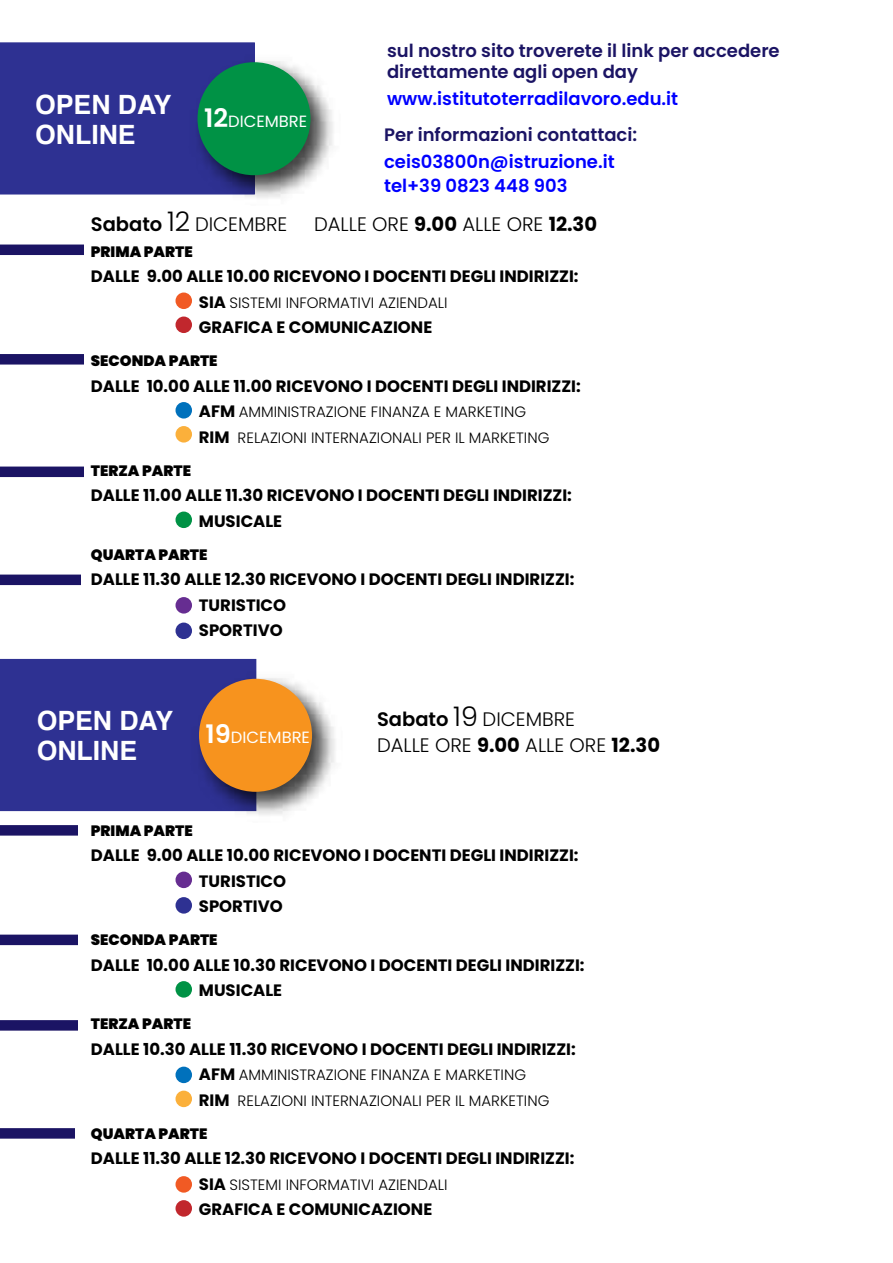
<style>
.page{position:relative;width:893px;height:1263px;background:#fff}
.page>*{position:absolute;margin:0;border:0;box-sizing:border-box;transform-origin:0 0}
.t1{font:700 26.55px/30.2px "Helvetica";color:#fff}
.t2{font:300 19.5px/25.5px "Poppins";color:#000}
.t3{font:600 18px/21px "Poppins";color:#1b1464}
.t4{font:600 18px/24px "Poppins";color:#00f}
.t5{font:700 16.5px/25.5px "Poppins";color:#000}
.t6{font:16.2px "Poppins";color:#fff}
.t7{font:300 15px/25.5px "Poppins";color:#000}
.t8{font:900 15px "Poppins";color:#000}
.s1{font-weight:600;font-size:25.5px}
.s2{font-weight:600}
.s3{font-size:27px}
.s4{font-weight:700}
.s5{font-weight:700;font-size:16.5px}
</style>
<div class="page">
<div style="left:0;top:42px;width:255px;height:152px;background:#2e3192"></div>
<img style="left:184px;top:50px;width:149px;height:148px">
<div style="left:198px;top:62px;width:112px;height:113px;background:#009245;border-radius:50%"></div>
<div style="left:0;top:659px;width:256px;height:152px;background:#2e3192"></div>
<img style="left:186px;top:666px;width:149px;height:149px">
<div style="left:199px;top:679px;width:113px;height:113px;background:#f7931e;border-radius:50%"></div>
<div style="left:0;top:244px;width:84px;height:11px;background:#1b1464"></div>
<div style="left:0;top:354px;width:84px;height:10px;background:#1b1464"></div>
<div style="left:0;top:466px;width:84px;height:11px;background:#1b1464"></div>
<div style="left:0;top:574px;width:81px;height:11px;background:#1b1464"></div>
<div style="left:0;top:825px;width:78px;height:11px;background:#1b1464"></div>
<div style="left:0;top:935px;width:78px;height:10px;background:#1b1464"></div>
<div style="left:0;top:1020px;width:78px;height:11px;background:#1b1464"></div>
<div style="left:0;top:1128px;width:75px;height:11px;background:#1b1464"></div>
<div style="left:176px;top:1176px;width:16px;height:17px;background:#f15a24;border-radius:50%"></div>
<div style="left:176px;top:1091px;width:16px;height:16px;background:#fbb03b;border-radius:50%"></div>
<div style="left:176px;top:1067px;width:16px;height:16px;background:#0071bc;border-radius:50%"></div>
<div style="left:176px;top:1200px;width:16px;height:17px;background:#c1272d;border-radius:50%"></div>
<div style="left:176px;top:872px;width:16px;height:16px;background:#662d91;border-radius:50%"></div>
<div style="left:176px;top:897px;width:16px;height:17px;background:#2e3192;border-radius:50%"></div>
<div style="left:176px;top:981px;width:16px;height:17px;background:#009245;border-radius:50%"></div>
<div style="left:176px;top:597px;width:16px;height:17px;background:#662d91;border-radius:50%"></div>
<div style="left:176px;top:622px;width:16px;height:17px;background:#2e3192;border-radius:50%"></div>
<div style="left:176px;top:292px;width:16px;height:17px;background:#f15a24;border-radius:50%"></div>
<div style="left:176px;top:316px;width:16px;height:17px;background:#c1272d;border-radius:50%"></div>
<div style="left:176px;top:426px;width:16px;height:16px;background:#fbb03b;border-radius:50%"></div>
<div style="left:176px;top:402px;width:16px;height:16px;background:#0071bc;border-radius:50%"></div>
<div style="left:176px;top:512px;width:16px;height:16px;background:#009245;border-radius:50%"></div>
<h1 class="t1" style="left:35px;top:89px;width:138px">OPEN DAY<br>ONLINE</h1>
<p class="t6" style="left:204px;top:112px;width:105px"><span class="s1">12</span>DICEMBRE</p>
<p class="t3" style="left:387px;top:40px;width:394px">sul nostro sito troverete il link per accedere direttamente agli open day</p>
<p class="t4" style="left:387px;top:87px;width:293px">www.istitutoterradilavoro.edu.it</p>
<p class="t3" style="left:384px;top:124px;width:255px">Per informazioni contattaci:</p>
<p class="t4" style="left:384px;top:150px;width:232px">ceis03800n@istruzione.it tel+39 0823 448 903</p>
<p class="t2" style="left:91px;top:212px;width:198px"><span class="s2">Sabato</span> <span class="s3">12</span> DICEMBRE</p>
<p class="t2" style="left:314px;top:212px;width:285px">DALLE ORE <span class="s4">9.00</span> ALLE ORE <span class="s4">12.30</span></p>
<p class="t8" style="left:91px;top:243px;width:103px">PRIMA PARTE</p>
<p class="t5" style="left:91px;top:264px;width:489px">DALLE 9.00 ALLE 10.00 RICEVONO I DOCENTI DEGLI INDIRIZZI:</p>
<p class="t7" style="left:199px;top:290px;width:250px"><span class="s5">SIA</span> SISTEMI INFORMATIVI AZIENDALI</p>
<p class="t5" style="left:199px;top:315px;width:235px">GRAFICA E COMUNICAZIONE</p>
<p class="t8" style="left:91px;top:352px;width:128px">SECONDA PARTE</p>
<p class="t5" style="left:91px;top:373px;width:491px">DALLE 10.00 ALLE 11.00 RICEVONO I DOCENTI DEGLI INDIRIZZI:</p>
<p class="t7" style="left:199px;top:399px;width:352px"><span class="s5">AFM</span> AMMINISTRAZIONE FINANZA E MARKETING<br><span class="s5">RIM</span> RELAZIONI INTERNAZIONALI PER IL MARKETING</p>
<p class="t8" style="left:91px;top:462px;width:102px">TERZA PARTE</p>
<p class="t5" style="left:199px;top:483px;width:375px;text-indent:-108px">DALLE 11.00 ALLE 11.30 RICEVONO I DOCENTI DEGLI INDIRIZZI:<br>MUSICALE</p>
<p class="t8" style="left:91px;top:546px;width:118px">QUARTA PARTE</p>
<p class="t5" style="left:199px;top:567px;width:377px;text-indent:-108px">DALLE 11.30 ALLE 12.30 RICEVONO I DOCENTI DEGLI INDIRIZZI:<br>TURISTICO<br>SPORTIVO</p>
<h1 class="t1" style="left:37px;top:706px;width:138px">OPEN DAY<br>ONLINE</h1>
<p class="t6" style="left:206px;top:728px;width:106px"><span class="s1">19</span>DICEMBRE</p>
<p class="t2" style="left:377px;top:707px;width:285px"><span class="s2">Sabato</span> <span class="s3">19</span> DICEMBRE<br>DALLE ORE <span class="s4">9.00</span> ALLE ORE <span class="s4">12.30</span></p>
<p class="t8" style="left:91px;top:822px;width:103px">PRIMA PARTE</p>
<p class="t5" style="left:199px;top:843px;width:381px;text-indent:-108px">DALLE 9.00 ALLE 10.00 RICEVONO I DOCENTI DEGLI INDIRIZZI:<br>TURISTICO<br>SPORTIVO</p>
<p class="t8" style="left:91px;top:931px;width:128px">SECONDA PARTE</p>
<p class="t5" style="left:199px;top:952px;width:387px;text-indent:-108px">DALLE 10.00 ALLE 10.30 RICEVONO I DOCENTI DEGLI INDIRIZZI:<br>MUSICALE</p>
<p class="t8" style="left:91px;top:1015px;width:102px">TERZA PARTE</p>
<p class="t5" style="left:91px;top:1036px;width:486px">DALLE 10.30 ALLE 11.30 RICEVONO I DOCENTI DEGLI INDIRIZZI:</p>
<p class="t7" style="left:199px;top:1062px;width:352px"><span class="s5">AFM</span> AMMINISTRAZIONE FINANZA E MARKETING<br><span class="s5">RIM</span> RELAZIONI INTERNAZIONALI PER IL MARKETING</p>
<p class="t8" style="left:91px;top:1125px;width:118px">QUARTA PARTE</p>
<p class="t5" style="left:91px;top:1146px;width:485px">DALLE 11.30 ALLE 12.30 RICEVONO I DOCENTI DEGLI INDIRIZZI:</p>
<p class="t7" style="left:199px;top:1172px;width:250px"><span class="s5">SIA</span> SISTEMI INFORMATIVI AZIENDALI</p>
<p class="t5" style="left:199px;top:1197px;width:235px">GRAFICA E COMUNICAZIONE</p>
</div>
